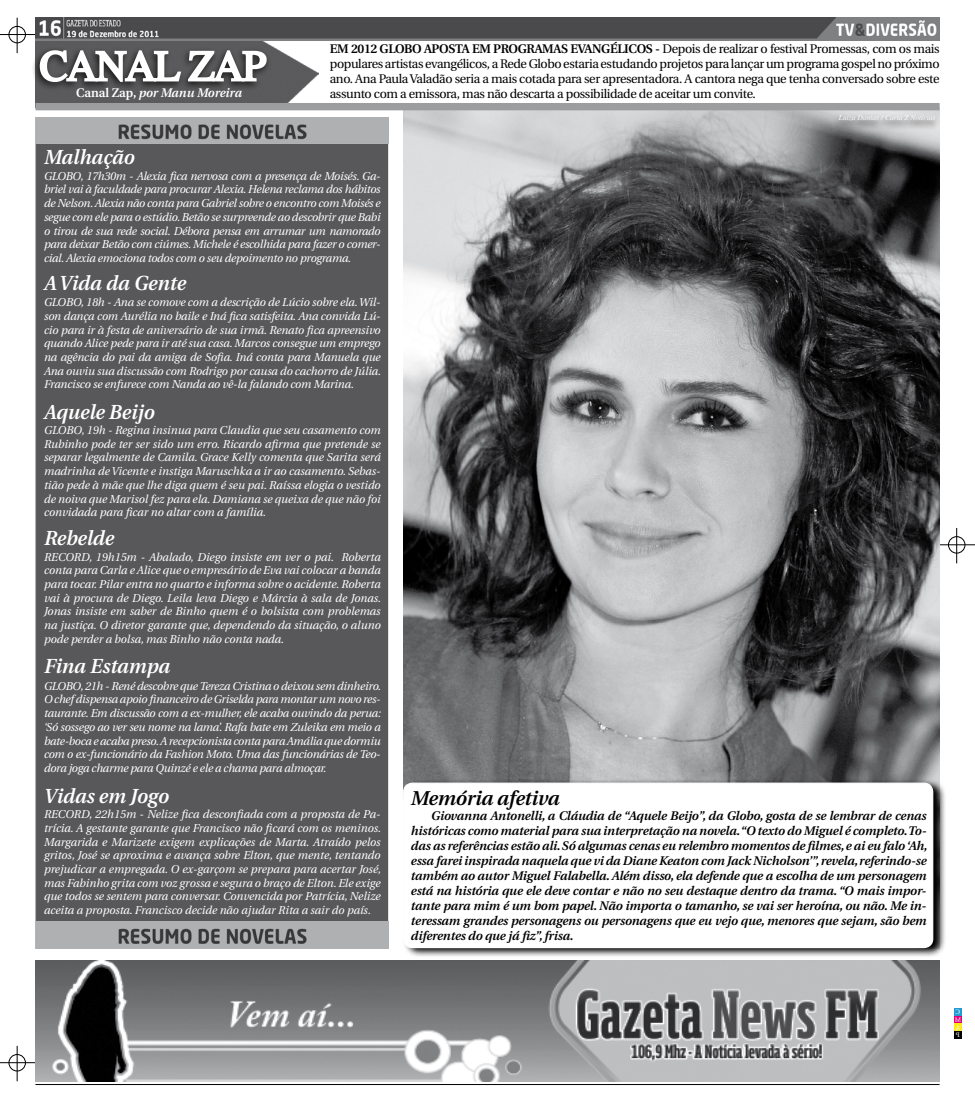
<style>
.page{position:relative;width:975px;height:1099px;background:#fff}
.page>*{position:absolute;margin:0;border:0;box-sizing:border-box;transform-origin:0 0}
.t1{font:42.5px "Times";letter-spacing:-.02em;color:#fff}
.t2{font:italic 600 20.25px "Utopia";color:#fff}
.t3{font:italic 600 20px "Utopia";letter-spacing:-.01em;color:#000}
.t4{font:italic 600 12.5px/15px "Utopia";letter-spacing:-.01em;color:#000;text-align:justify}
.t5{font:12.5px/15px "Utopia";letter-spacing:-.03em;color:#000;text-align:justify}
.t6{font:600 12.5px "Utopia";letter-spacing:-.03em;color:#000}
.t7{font:italic 600 12.5px "Utopia";color:#fff}
.t8{font:italic 11.38px/13.8px "Utopia";letter-spacing:-.01em;color:#fff;text-align:justify}
.t9{font:italic 7.5px "Times";color:#fff}
.s1{font-style:normal}
.s2{font-weight:600}
</style>
<div class="page">
<hr style="left:939px;top:544px;width:35px;height:1px;background:#000">
<hr style="left:956px;top:528px;width:1px;height:35px;background:#000">
<div style="left:948px;top:536px;width:17px;height:17px;border:1px solid #000;border-radius:50%"></div>
<hr style="left:0;top:34px;width:35px;height:1px;background:#000">
<hr style="left:17px;top:18px;width:1px;height:35px;background:#000">
<div style="left:9px;top:26px;width:17px;height:17px;border:1px solid #000;border-radius:50%"></div>
<hr style="left:0;top:1062px;width:35px;height:1px;background:#000">
<hr style="left:17px;top:1045px;width:1px;height:36px;background:#000">
<div style="left:9px;top:1054px;width:17px;height:17px;border:1px solid #000;border-radius:50%"></div>
<div style="left:954px;top:1008px;width:7px;height:7px;background:#219cd3"></div>
<div style="left:954px;top:1015px;width:7px;height:8px;background:#e20079"></div>
<div style="left:954px;top:1023px;width:7px;height:7px;background:#fcea1b"></div>
<div style="left:954px;top:1030px;width:7px;height:8px;background:#000"></div>
<hr style="left:35px;top:1084px;width:904px;height:1px;background:#000">
<img style="left:403px;top:110px;width:536px;height:669px">
<img style="left:36px;top:40px;width:282px;height:6px">
<div style="left:35px;top:103px;width:904px;height:7px;background:#9c9d9f"></div>
<div style="left:36px;top:125px;width:352px;height:806px;background:#58585a"></div>
<div style="left:31px;top:46px;width:320px;height:78px;background:#000;opacity:.75"></div>
<svg style="left:38px;top:49px;width:230px;height:34px"></svg>
<svg style="left:831px;top:111px;width:109px;height:27px;background:#babbbc"></svg>
<img style="left:36px;top:117px;width:352px;height:27px">
<img style="left:36px;top:921px;width:352px;height:27px">
<img style="left:36px;top:960px;width:903px;height:121px">
<svg style="left:402px;top:779px;width:543px;height:184px"></svg>
<div style="left:403px;top:783px;width:529px;height:164px;background:#fff;border-radius:9px"></div>
<div style="left:403px;top:782px;width:530px;height:166px;border:1px solid #fff;border-radius:9px"></div>
<img style="left:36px;top:18px;width:903px;height:22px">
<h1 class="t1" style="left:40px;top:42px;width:228px">CANAL ZAP</h1>
<p class="t7" style="left:76px;top:86px;width:167px"><span class="s1">CANAL ZAP,</span> por Manu Moreira</p>
<h2 class="t2" style="left:44px;top:145px;width:92px">Malhação</h2>
<p class="t5" style="left:330px;top:41px;width:611px;text-indent:280px"><span class="s2">ÉLICOS -</span> Depois de realizar o festival Promessas, com os mais populares artistas evangélicos, a Rede Globo estaria estudando projetos para lançar um programa gospel no próximo ano. Ana Paula Valadão seria a mais cotada para ser apresentadora. A cantora nega que tenha conversado sobre este assunto com a emissora, mas não descarta a possibilidade de aceitar um convite.</p>
<p class="t6" style="left:330px;top:41px;width:265px">EM 2012 GLOBO APOSTA EM PROGRAMAS EVANG</p>
<p class="t9" style="left:838px;top:114px;width:98px">Luiza Dantas / Carta Z Notícias</p>
<p class="t8" style="left:44px;top:169px;width:338px">GLOBO, 17h30m - Alexia fica nervosa com a presença de Moisés. Ga&shy;briel vai à faculdade para procurar Alexia. Helena reclama dos hábitos de Nelson. Alexia não conta para Gabriel sobre o encontro com Moisés e segue com ele para o estúdio. Betão se surpreende ao descobrir que Babi o tirou de sua rede social. Débora pensa em arrumar um namorado para deixar Betão com ciúmes. Michele é escolhida para fazer o comer&shy;cial. Alexia emociona todos com o seu depoimento no programa.</p>
<h2 class="t2" style="left:44px;top:271px;width:143px">A Vida da Gente</h2>
<p class="t8" style="left:44px;top:295px;width:338px">GLOBO, 18h - Ana se comove com a descrição de Lúcio sobre ela. Wil&shy;son dança com Aurélia no baile e Iná fica satisfeita. Ana convida Lú&shy;cio para ir à festa de aniversário de sua irmã. Renato fica apreensivo quando Alice pede para ir até sua casa. Marcos consegue um emprego na agência do pai da amiga de Sofia. Iná conta para Manuela que Ana ouviu sua discussão com Rodrigo por causa do cachorro de Júlia.<br>Francisco se enfurece com Nanda ao vê-la falando com Marina.</p>
<p class="t8" style="left:44px;top:423px;width:338px">GLOBO, 19h - Regina insinua para Claudia que seu casamento com Rubinho pode ter ser sido um erro. Ricardo afirma que pretende se separar legalmente de Camila. Grace Kelly comenta que Sarita será madrinha de Vicente e instiga Maruschka a ir ao casamento. Sebas&shy;tião pede à mãe que lhe diga quem é seu pai. Raíssa elogia o vestido de noiva que Marisol fez para ela. Damiana se queixa de que não foi convidada para ficar no altar com a família.</p>
<h2 class="t2" style="left:44px;top:401px;width:112px">Aquele Beijo</h2>
<h2 class="t2" style="left:44px;top:526px;width:71px">Rebelde</h2>
<p class="t8" style="left:44px;top:550px;width:338px">RECORD, 19h15m - Abalado, Diego insiste em ver o pai. Roberta conta para Carla e Alice que o empresário de Eva vai colocar a banda para tocar. Pilar entra no quarto e informa sobre o acidente. Roberta vai à procura de Diego. Leila leva Diego e Márcia à sala de Jonas.<br>Jonas insiste em saber de Binho quem é o bolsista com problemas na justiça. O diretor garante que, dependendo da situação, o aluno pode perder a bolsa, mas Binho não conta nada.</p>
<h2 class="t2" style="left:44px;top:654px;width:128px">Fina Estampa</h2>
<p class="t8" style="left:44px;top:679px;width:338px">GLOBO, 21h - René descobre que Tereza Cristina o deixou sem dinheiro.<br>O chef dispensa apoio financeiro de Griselda para montar um novo res&shy;taurante. Em discussão com a ex-mulher, ele acaba ouvindo da perua: ‘Só sossego ao ver seu nome na lama’. Rafa bate em Zuleika em meio a bate-boca e acaba preso. A recepcionista conta para Amália que dormiu com o ex-funcionário da Fashion Moto. Uma das funcionárias de Teo&shy;dora joga charme para Quinzé e ele a chama para almoçar.</p>
<h2 class="t2" style="left:44px;top:785px;width:126px">Vidas em Jogo</h2>
<p class="t8" style="left:44px;top:807px;width:338px">RECORD, 22h15m - Nelize fica desconfiada com a proposta de Pa&shy;trícia. A gestante garante que Francisco não ficará com os meninos.<br>Margarida e Marizete exigem explicações de Marta. Atraído pelos gritos, José se aproxima e avança sobre Elton, que mente, tentando prejudicar a empregada. O ex-garçom se prepara para acertar José, mas Fabinho grita com voz grossa e segura o braço de Elton. Ele exige que todos se sentem para conversar. Convencida por Patrícia, Nelize aceita a proposta. Francisco decide não ajudar Rita a sair do país.</p>
<h3 class="t3" style="left:411px;top:786px;width:150px">Memória afetiva</h3>
<p class="t4" style="left:411px;top:808px;width:518px;text-indent:20px">Giovanna Antonelli, a Cláudia de “Aquele Beijo”, da Globo, gosta de se lembrar de cenas históricas como material para sua interpretação na novela. “O texto do Miguel é completo. To&shy;das as referências estão ali. Só algumas cenas eu relembro momentos de filmes, e ai eu falo ‘Ah, essa farei inspirada naquela que vi da Diane Keaton com Jack Nicholson’”, revela, referindo-se também ao autor Miguel Falabella. Além disso, ela defende que a escolha de um personagem está na história que ele deve contar e não no seu destaque dentro da trama. “O mais impor&shy;tante para mim é um bom papel. Não importa o tamanho, se vai ser heroína, ou não. Me in&shy;teressam grandes personagens ou personagens que eu vejo que, menores que sejam, são bem diferentes do que já fiz”, frisa.</p>
</div>
